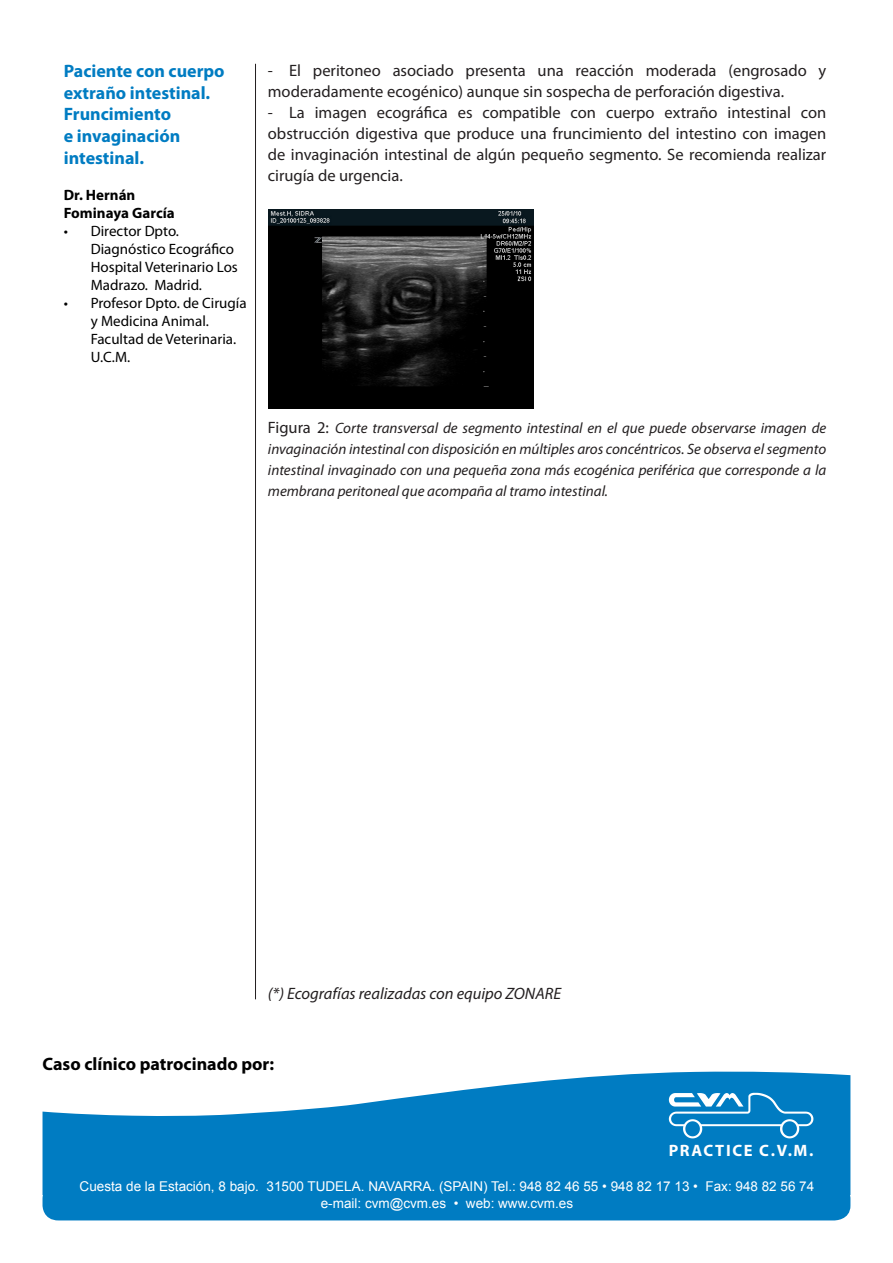
<style>
.page{position:relative;width:893px;height:1263px;background:#fff}
.page>*{position:absolute;margin:0;border:0;box-sizing:border-box;transform-origin:0 0}
.t1{font:700 18px/21.6px "Myriad Pro";color:#007cc2}
.t2{font:700 18px "Myriad Pro";color:#000}
.t3{font:16.5px/21px "Myriad Pro";color:#231f20}
.t4{font:italic 16.5px "Myriad Pro";color:#231f20}
.t5{font:700 16.5px "Myriad Pro";letter-spacing:.1em;color:#fff}
.t6{font:italic 15px/21px "Myriad Pro";color:#231f20;text-align:justify}
.t7{font:15px/18px "Myriad Pro";color:#000}
.t8{font:700 15px "Myriad Pro";color:#000}
.t9{font:13.5px "Arial";color:#fff}
.s1{font-style:normal;font-size:16.5px}
</style>
<div class="page">
<svg style="left:43px;top:1071px;width:807px;height:149px;fill:#007cc2"></svg>
<svg style="left:669px;top:1093px;width:144px;height:45px;background:#3597ce"></svg>
<hr style="left:255px;top:64px;width:1px;height:935px;background:#231f20">
<img style="left:269px;top:209px;width:265px;height:199px">
<p class="t1" style="left:64px;top:61px;width:162px">Paciente con cuerpo extraño intestinal.<br>Fruncimiento<br>e invaginación intestinal.</p>
<p class="t8" style="left:64px;top:186px;width:73px">Dr. Hernán</p>
<p class="t8" style="left:64px;top:204px;width:113px">Fominaya García</p>
<p class="t7" style="left:91px;top:222px;width:149px;text-indent:-27px">• Director Dpto.<br>Diagnóstico Ecográfico<br>Hospital Veterinario Los<br>Madrazo. Madrid.</p>
<p class="t7" style="left:91px;top:294px;width:157px;text-indent:-27px">• Profesor Dpto. de Cirugía y Medicina Animal.<br>Facultad de Veterinaria.<br>U.C.M.</p>
<p class="t3" style="left:268px;top:60px;width:560px">- El peritoneo asociado presenta una reacción moderada (engrosado y moderadamente ecogénico) aunque sin sospecha de perforación digestiva.</p>
<p class="t3" style="left:268px;top:102px;width:560px;text-align:justify">- La imagen ecográfica es compatible con cuerpo extraño intestinal con obstrucción digestiva que produce una fruncimiento del intestino con imagen de invaginación intestinal de algún pequeño segmento. Se recomienda realizar cirugía de urgencia.</p>
<p class="t6" style="left:268px;top:418px;width:560px"><span class="s1">Figura 2:</span> Corte transversal de segmento intestinal en el que puede observarse imagen de invaginación intestinal con disposición en múltiples aros concéntricos. Se observa el segmento intestinal invaginado con una pequeña zona más ecogénica periférica que corresponde a la membrana peritoneal que acompaña al tramo intestinal.</p>
<p class="t4" style="left:268px;top:985px;width:295px">(*) Ecografías realizadas con equipo ZONARE</p>
<p class="t2" style="left:43px;top:1054px;width:233px">Caso clínico patrocinado por:</p>
<p class="t5" style="left:669px;top:1142px;width:146px">PRACTICE C.V.M.</p>
<p class="t9" style="left:80px;top:1178px;width:736px">Cuesta de la Estación, 8 bajo. 31500 TUDELA. NAVARRA. (SPAIN) Tel.: 948 82 46 55 • 948 82 17 13 • Fax: 948 82 56 74</p>
<p class="t9" style="left:321px;top:1194px;width:254px">e-mail: cvm@cvm.es • web: www.cvm.es</p>
</div>
